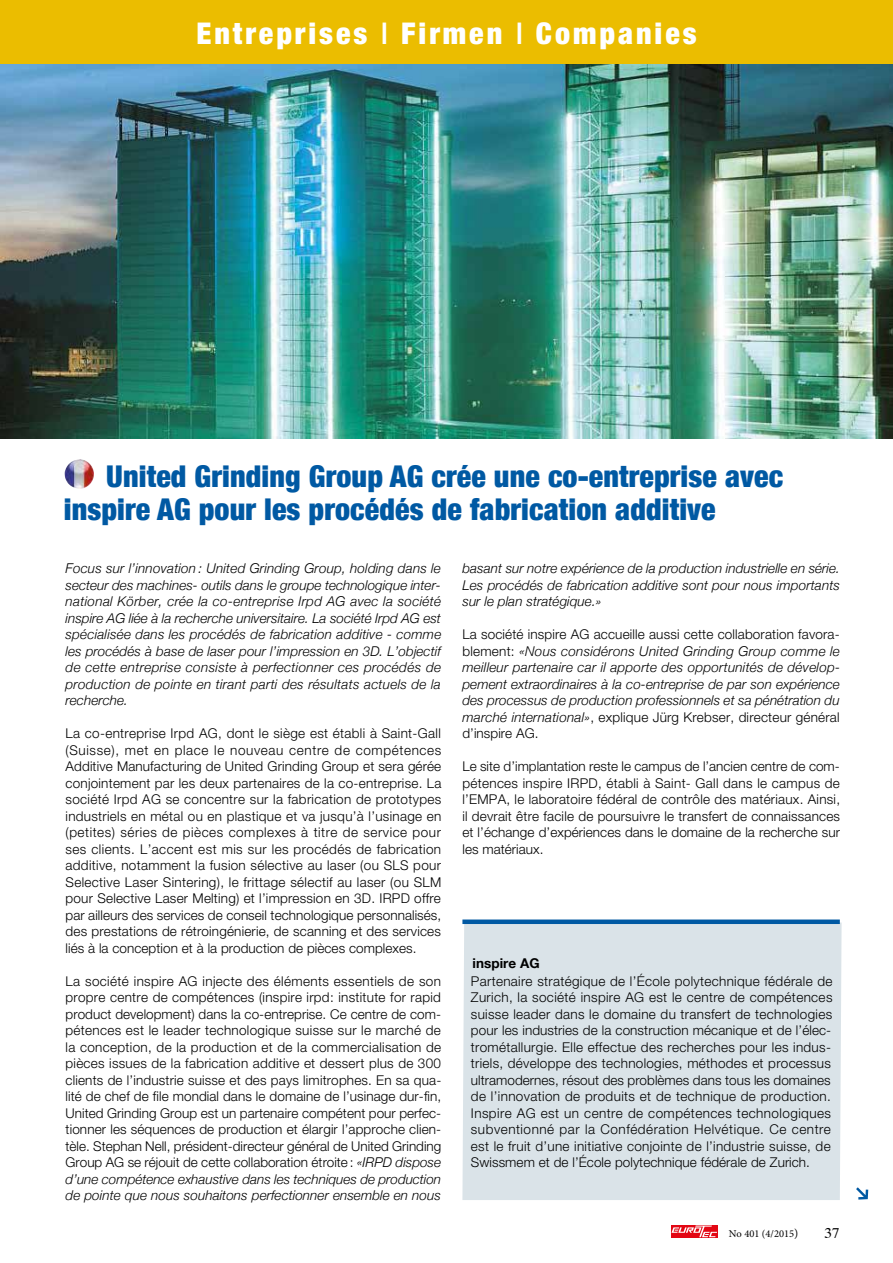
<style>
.page{position:relative;width:893px;height:1263px;background:#fff}
.page>*{position:absolute;margin:0;border:0;box-sizing:border-box;transform-origin:0 0}
.t1{font:900 condensed 30px/33px "Helvetica Neue";letter-spacing:.005em;color:#0059a3}
.t2{font:900 condensed 30px "Helvetica Neue";letter-spacing:.1em;color:#fff}
.t3{font:300 13.5px/16.5px "Helvetica Neue";letter-spacing:.02em;color:#000;text-align:justify}
.t4{font:italic 300 13.5px/16.5px "Helvetica Neue";letter-spacing:.005em;color:#000;text-align:justify}
.t5{font:700 13.5px "Helvetica Neue";letter-spacing:.005em;color:#000}
.t6{font:10.5px "Minion Pro";color:#000}
.s1{font-weight:500}
.s2{font-style:italic}
.s3{font-style:normal}
.s4{font-size:12px}
</style>
<div class="page">
<div style="left:671px;top:1225px;width:47px;height:12px;background:#e30613"></div>
<svg style="left:671px;top:1225px;width:46px;height:12px"></svg>
<img style="left:0;top:63px;width:893px;height:375px">
<div style="left:462px;top:922px;width:380px;height:278px;background:#dae3e8"></div>
<img style="left:65px;top:459px;width:29px;height:30px">
<div style="left:462px;top:919px;width:378px;height:5px;background:#0059a3"></div>
<svg style="left:856px;top:1187px;width:12px;height:12px"></svg>
<div style="left:0;top:0;width:893px;height:63px;background:#ebbd00"></div>
<h1 class="t2" style="left:196px;top:15px;width:502px">Entreprises <span class="s1">I</span> Firmen <span class="s1">I</span> Companies</h1>
<h1 class="t1" style="left:64px;top:458px;width:721px;text-indent:43px">United Grinding Group AG crée une co-entreprise avec inspire AG pour les procédés de fabrication additive</h1>
<p class="t4" style="left:66px;top:559px;width:377px">Focus sur l’innovation : United Grinding Group, holding dans le secteur des machines- outils dans le groupe technologique inter&shy;national Körber, crée la co-entreprise Irpd AG avec la société inspire AG liée à la recherche universitaire. La société Irpd AG est spécialisée dans les procédés de fabrication additive - comme les procédés à base de laser pour l’impression en 3D. L’objectif de cette entreprise consiste à perfectionner ces procédés de production de pointe en tirant parti des résultats actuels de la recherche.</p>
<p class="t3" style="left:66px;top:725px;width:377px">La co-entreprise Irpd AG, dont le siège est établi à Saint-Gall (Suisse), met en place le nouveau centre de compétences Additive Manufacturing de United Grinding Group et sera gérée conjointement par les deux partenaires de la co-entreprise. La société Irpd AG se concentre sur la fabrication de prototypes industriels en métal ou en plastique et va jusqu’à l’usinage en (petites) séries de pièces complexes à titre de service pour ses clients. L’accent est mis sur les procédés de fabrication additive, notamment la fusion sélective au laser (ou SLS pour Selective Laser Sintering), le frittage sélectif au laser (ou SLM pour Selective Laser Melting) et l’impression en 3D. IRPD offre par ailleurs des services de conseil technologique personnalisés, des prestations de rétroingénierie, de scanning et des services liés à la conception et à la production de pièces complexes.</p>
<p class="t3" style="left:66px;top:972px;width:377px">La société inspire AG injecte des éléments essentiels de son propre centre de compétences (inspire irpd: institute for rapid product development) dans la co-entreprise. Ce centre de com&shy;pétences est le leader technologique suisse sur le marché de la conception, de la production et de la commercialisation de pièces issues de la fabrication additive et dessert plus de 300 clients de l’industrie suisse et des pays limitrophes. En sa qua&shy;lité de chef de file mondial dans le domaine de l’usinage dur-fin, United Grinding Group est un partenaire compétent pour perfec&shy;tionner les séquences de production et élargir l’approche clien&shy;tèle. Stephan Nell, président-directeur général de United Grinding Group AG se réjouit de cette collaboration étroite: <span class="s2">«IRPD dispose d’une compétence exhaustive dans les techniques de production de pointe que nous souhaitons perfectionner ensemble en nous</span></p>
<p class="t4" style="left:462px;top:559px;width:379px">basant sur notre expérience de la production industrielle en série.<br>Les procédés de fabrication additive sont pour nous importants sur le plan stratégique.»</p>
<p class="t4" style="left:462px;top:625px;width:379px"><span class="s3">La société inspire AG accueille aussi cette collaboration favora&shy;blement:</span> «Nous considérons United Grinding Group comme le meilleur partenaire car il apporte des opportunités de dévelop&shy;pement extraordinaires à la co-entreprise de par son expérience des processus de production professionnels et sa pénétration du marché international»<span class="s3">, explique Jürg Krebser, directeur général d’inspire AG.</span></p>
<p class="t3" style="left:462px;top:758px;width:379px">Le site d’implantation reste le campus de l’ancien centre de com&shy;pétences inspire IRPD, établi à Saint- Gall dans le campus de l’EMPA, le laboratoire fédéral de contrôle des matériaux. Ainsi, il devrait être facile de poursuivre le transfert de connaissances et l’échange d’expériences dans le domaine de la recherche sur les matériaux.</p>
<p class="t5" style="left:472px;top:953px;width:69px">inspire AG</p>
<p class="t3" style="left:471px;top:972px;width:363px;text-align:left">Partenaire stratégique de l’École polytechnique fédérale de Zurich, la société inspire AG est le centre de compétences suisse leader dans le domaine du transfert de technologies pour les industries de la construction mécanique et de l’élec&shy;trométallurgie. Elle effectue des recherches pour les indus&shy;triels, développe des technologies, méthodes et processus ultramodernes, résout des problèmes dans tous les domaines de l’innovation de produits et de technique de production.<br>Inspire AG est un centre de compétences technologiques subventionné par la Confédération Helvétique. Ce centre est le fruit d’une initiative conjointe de l’industrie suisse, de Swissmem et de l’École polytechnique fédérale de Zurich.</p>
<p class="t6" style="left:729px;top:1227px;width:71px">No 401 (4/2015<span class="s4">)</span></p>
</div>
